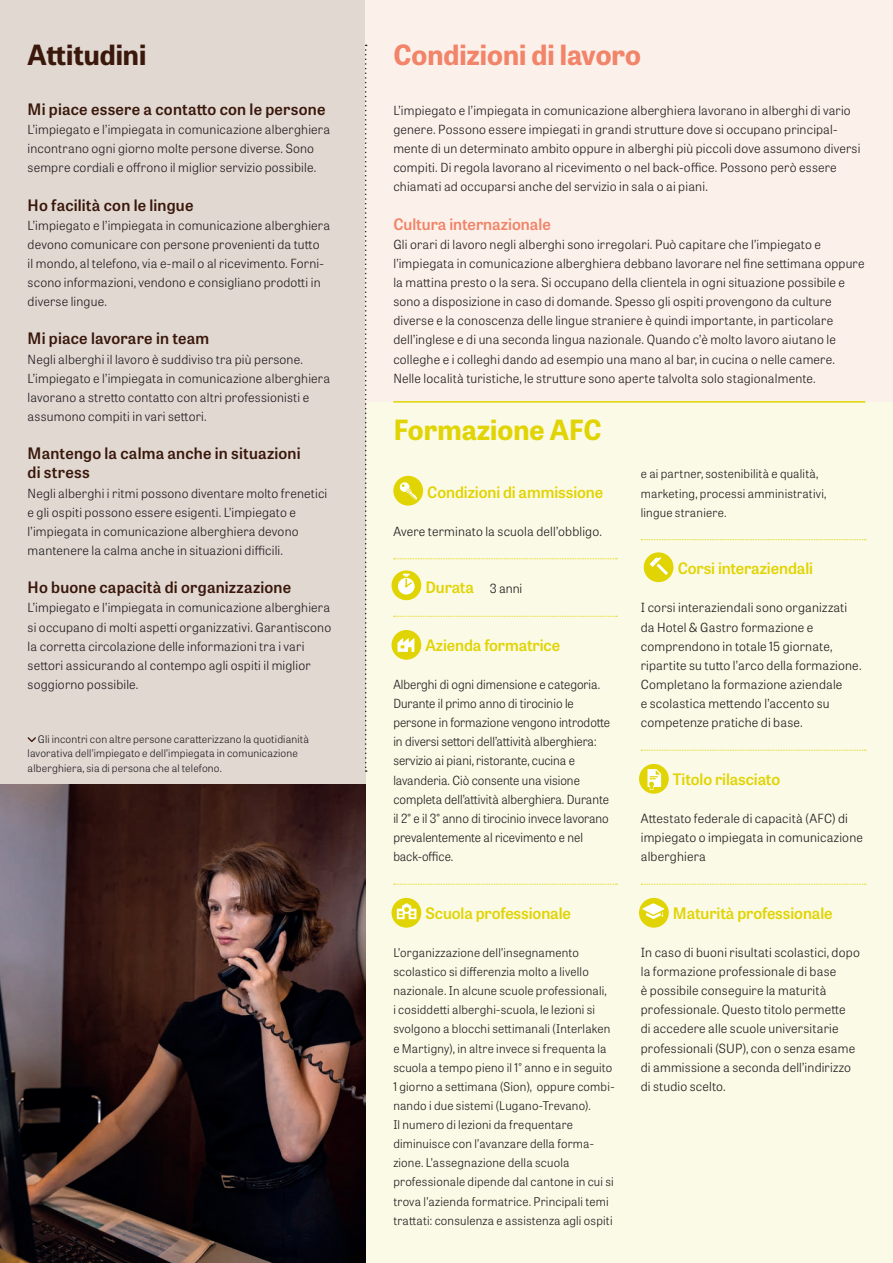
<style>
.page{position:relative;width:893px;height:1263px;background:#fff}
.page>*{position:absolute;margin:0;border:0;box-sizing:border-box;transform-origin:0 0}
.t1{font:700 27.75px "Tablet Gothic";color:#f18469}
.t2{font:700 27.75px "Tablet Gothic";color:#e1d404}
.t3{font:700 27.75px "Tablet Gothic";color:#3a180b}
.t4{font:600 15.75px/19.2px "Tablet Gothic";letter-spacing:.015em;color:#3a180b}
.t5{font:600 15.75px "Tablet Gothic";letter-spacing:-.005em;color:#e1d404}
.t6{font:600 15.75px "Tablet Gothic";color:#f18469}
.t7{font:300 12.6px/19.2px "Tablet Gothic";letter-spacing:.015em;color:#231f20}
.t8{font:300 12.6px/19.2px "Tablet Gothic";letter-spacing:.015em;color:#231f20;scale:.96 1}
.t9{font:300 12px/19.2px "Tablet Gothic";letter-spacing:.015em;color:#231f20}
.t10{font:300 10.5px/14.4px "Tablet Gothic";letter-spacing:.015em;color:#231f20}
.s1{font-weight:300;font-size:12.6px;color:#231f20}
</style>
<div class="page">
<div style="left:366px;top:402px;width:527px;height:861px;background:#fbfae7"></div>
<div style="left:0;top:0;width:366px;height:1263px;background:#e1d8d2"></div>
<div style="left:366px;top:0;width:527px;height:402px;background:#fcf1ea"></div>
<svg style="left:28px;top:737px;width:8px;height:5px"></svg>
<svg style="left:365px;top:45px;width:2px;height:727px"></svg>
<img style="left:0;top:784px;width:366px;height:479px">
<hr style="left:393px;top:401px;width:472px;height:2px;background:#e1d404">
<svg style="left:641px;top:539px;width:225px;height:1px"></svg>
<svg style="left:641px;top:750px;width:225px;height:1px"></svg>
<svg style="left:641px;top:884px;width:225px;height:1px"></svg>
<div style="left:644px;top:552px;width:29px;height:30px;background:#e1d404;border-radius:50%"></div>
<svg style="left:650px;top:557px;width:18px;height:18px"></svg>
<div style="left:639px;top:764px;width:30px;height:30px;background:#e1d404;border-radius:50%"></div>
<svg style="left:647px;top:769px;width:14px;height:21px"></svg>
<div style="left:639px;top:898px;width:30px;height:30px;background:#e1d404;border-radius:50%"></div>
<svg style="left:642px;top:903px;width:23px;height:16px"></svg>
<svg style="left:394px;top:558px;width:223px;height:1px"></svg>
<svg style="left:394px;top:616px;width:223px;height:1px"></svg>
<svg style="left:394px;top:884px;width:223px;height:1px"></svg>
<div style="left:393px;top:476px;width:30px;height:30px;background:#e1d404;border-radius:50%"></div>
<svg style="left:399px;top:482px;width:18px;height:18px"></svg>
<div style="left:391px;top:570px;width:30px;height:30px;background:#e1d404;border-radius:50%"></div>
<svg style="left:398px;top:574px;width:17px;height:21px"></svg>
<div style="left:391px;top:630px;width:30px;height:30px;background:#e1d404;border-radius:50%"></div>
<svg style="left:398px;top:638px;width:16px;height:14px"></svg>
<svg style="left:391px;top:898px;width:30px;height:30px"></svg>
<svg style="left:397px;top:903px;width:19px;height:16px"></svg>
<h1 class="t3" style="left:28px;top:36px;width:120px">Attitudini</h1>
<p class="t4" style="left:28px;top:99px;width:299px">Mi piace essere a contatto con le persone</p>
<p class="t7" style="left:28px;top:119px;width:304px">L’impiegato e l’impiegata in comunicazione alberghiera incontrano ogni giorno molte persone diverse. Sono sempre cordiali e offrono il miglior servizio possibile.</p>
<p class="t4" style="left:28px;top:194px;width:167px">Ho facilità con le lingue</p>
<p class="t7" style="left:28px;top:215px;width:304px">L’impiegato e l’impiegata in comunicazione alberghiera devono comunicare con persone provenienti da tutto<br>il mondo, al telefono, via e-mail o al ricevimento. Forni&shy;scono informazioni, vendono e consigliano prodotti in diverse lingue.</p>
<p class="t4" style="left:28px;top:328px;width:183px">Mi piace lavorare in team</p>
<p class="t7" style="left:28px;top:349px;width:304px">Negli alberghi il lavoro è suddiviso tra più persone.<br>L’impiegato e l’impiegata in comunicazione alberghiera lavorano a stretto contatto con altri professionisti e assumono compiti in vari settori.</p>
<p class="t4" style="left:28px;top:443px;width:275px">Mantengo la calma anche in situazioni di stress</p>
<p class="t7" style="left:28px;top:483px;width:301px">Negli alberghi i ritmi possono diventare molto frenetici e gli ospiti possono essere esigenti. L’impiegato e l’impiegata in comunicazione alberghiera devono mantenere la calma anche in situazioni difficili.</p>
<p class="t4" style="left:28px;top:577px;width:265px">Ho buone capacità di organizzazione</p>
<p class="t7" style="left:28px;top:598px;width:305px">L’impiegato e l’impiegata in comunicazione alberghiera si occupano di molti aspetti organizzativi. Garantiscono la corretta circolazione delle informazioni tra i vari settori assicurando al contempo agli ospiti il miglior soggiorno possibile.</p>
<p class="t10" style="left:28px;top:732px;width:283px;text-indent:10px">Gli incontri con altre persone caratterizzano la quotidianità lavorativa dell’impiegato e dell’impiegata in comunicazione alberghiera, sia di persona che al telefono.</p>
<h1 class="t1" style="left:393px;top:36px;width:249px">Condizioni di lavoro</h1>
<p class="t7" style="left:393px;top:100px;width:469px">L’impiegato e l’impiegata in comunicazione alberghiera lavorano in alberghi di vario genere. Possono essere impiegati in grandi strutture dove si occupano principal&shy;mente di un determinato ambito oppure in alberghi più piccoli dove assumono diversi compiti. Di regola lavorano al ricevimento o nel back-office. Possono però essere chiamati ad occuparsi anche del servizio in sala o ai piani.</p>
<p class="t6" style="left:393px;top:213px;width:159px">Cultura internazionale</p>
<p class="t7" style="left:393px;top:234px;width:473px">Gli orari di lavoro negli alberghi sono irregolari. Può capitare che l’impiegato e l’impiegata in comunicazione alberghiera debbano lavorare nel fine settimana oppure la mattina presto o la sera. Si occupano della clientela in ogni situazione possibile e sono a disposizione in caso di domande. Spesso gli ospiti provengono da culture diverse e la conoscenza delle lingue straniere è quindi importante, in particolare dell’inglese e di una seconda lingua nazionale. Quando c’è molto lavoro aiutano le colleghe e i colleghi dando ad esempio una mano al bar, in cucina o nelle camere.<br>Nelle località turistiche, le strutture sono aperte talvolta solo stagionalmente.</p>
<h1 class="t2" style="left:393px;top:410px;width:210px">Formazione AFC</h1>
<p class="t5" style="left:427px;top:481px;width:177px">Condizioni di ammissione</p>
<p class="t7" style="left:393px;top:521px;width:210px">Avere terminato la scuola dell’obbligo.</p>
<p class="t5" style="left:425px;top:576px;width:98px">Durata <span class="s1">3 anni</span></p>
<p class="t5" style="left:425px;top:634px;width:136px">Azienda formatrice</p>
<p class="t8" style="left:393px;top:674px;width:227px">Alberghi di ogni dimensione e categoria.<br>Durante il primo anno di tirocinio le persone in formazione vengono introdotte in diversi settori dell’attività alberghiera: servizio ai piani, ristorante, cucina e lavanderia. Ciò consente una visione completa dell’attività alberghiera. Durante il 2° e il 3° anno di tirocinio invece lavorano prevalentemente al ricevimento e nel back-office.</p>
<p class="t5" style="left:425px;top:902px;width:147px">Scuola professionale</p>
<p class="t9" style="left:393px;top:942px;width:222px">L’organizzazione dell’insegnamento scolastico si differenzia molto a livello nazionale. In alcune scuole professionali,<br>i cosiddetti alberghi-scuola, le lezioni si svolgono a blocchi settimanali (Interlaken e Martigny), in altre invece si frequenta la scuola a tempo pieno il 1° anno e in seguito 1 giorno a settimana (Sion), oppure combi‑ nando i due sistemi (Lugano-Trevano).<br>Il numero di lezioni da frequentare diminuisce con l’avanzare della forma&shy;zione. L’assegnazione della scuola professionale dipende dal cantone in cui si trova l’azienda formatrice. Principali temi trattati: consulenza e assistenza agli ospiti</p>
<p class="t9" style="left:641px;top:464px;width:187px">e ai partner, sostenibilità e qualità, marketing, processi amministrativi, lingue straniere.</p>
<p class="t5" style="left:678px;top:557px;width:137px">Corsi interaziendali</p>
<p class="t7" style="left:641px;top:598px;width:222px">I corsi interaziendali sono organizzati da Hotel &amp; Gastro formazione e comprendono in totale 15 giornate, ripartite su tutto l’arco della formazione.<br>Completano la formazione aziendale<br>e scolastica mettendo l’accento su competenze pratiche di base.</p>
<p class="t5" style="left:673px;top:768px;width:109px">Titolo rilasciato</p>
<p class="t7" style="left:641px;top:808px;width:224px">Attestato federale di capacità (AFC) di impiegato o impiegata in comunicazione alberghiera</p>
<p class="t5" style="left:673px;top:902px;width:161px">Maturità professionale</p>
<p class="t7" style="left:641px;top:942px;width:221px">In caso di buoni risultati scolastici, dopo la formazione professionale di base<br>è possibile conseguire la maturità professionale. Questo titolo permette<br>di accedere alle scuole universitarie professionali (SUP), con o senza esame di ammissione a seconda dell’indirizzo di studio scelto.</p>
</div>
